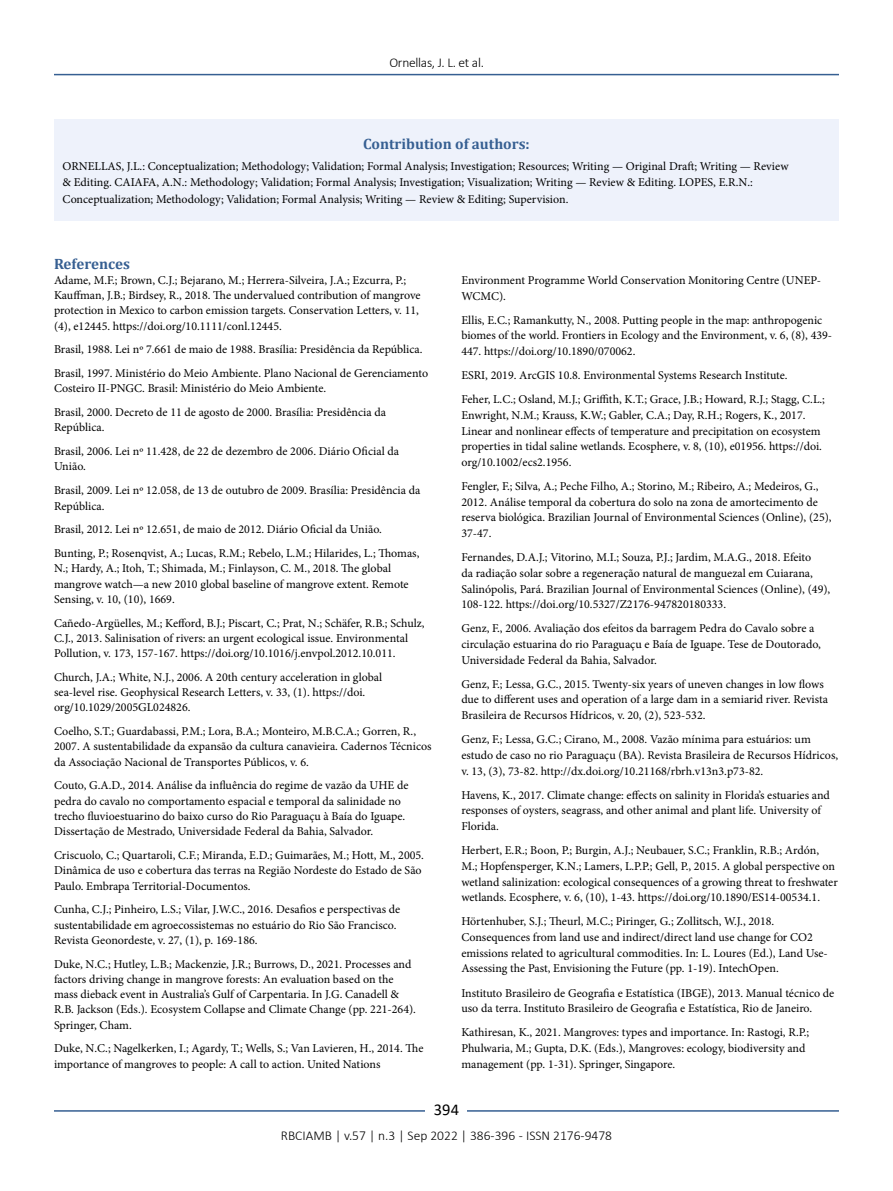
<style>
.page{position:relative;width:893px;height:1191px;background:#fff}
.page>*{position:absolute;margin:0;border:0;box-sizing:border-box;transform-origin:0 0}
.t1{font:16.5px "Calibri";color:#000}
.t2{font:700 15px "Cambria";color:#365f92}
.t3{font:300 13.5px "Calibri";color:#000}
.t4{font:300 13.5px "Calibri";letter-spacing:-.02em;color:#000}
.t5{font:12px/15.6px "Minion Pro";color:#000}
</style>
<div class="page">
<hr style="left:54px;top:74px;width:785px;height:1px;background:#365f92">
<hr style="left:54px;top:1110px;width:785px;height:1px;background:#365f92">
<div style="left:426px;top:1096px;width:41px;height:26px;background:#fff"></div>
<div style="left:54px;top:119px;width:785px;height:102px;background:#eef2fb"></div>
<p class="t4" style="left:389px;top:54px;width:96px">Ornellas, J. L. et al.</p>
<p class="t2" style="left:363px;top:133px;width:168px">Contribution of authors:</p>
<p class="t5" style="left:63px;top:158px;width:727px;line-height:16.5px">ORNELLAS, J.L.: Conceptualization; Methodology; Validation; Formal Analysis; Investigation; Resources; Writing — Original Draft; Writing — Review &amp; Editing. CAIAFA, A.N.: Methodology; Validation; Formal Analysis; Investigation; Visualization; Writing — Review &amp; Editing. LOPES, E.R.N.:<br>Conceptualization; Methodology; Validation; Formal Analysis; Writing — Review &amp; Editing; Supervision.</p>
<p class="t2" style="left:54px;top:253px;width:77px">References</p>
<p class="t5" style="left:54px;top:272px;width:368px">Adame, M.F.; Brown, C.J.; Bejarano, M.; Herrera-Silveira, J.A.; Ezcurra, P.; Kauffman, J.B.; Birdsey, R., 2018. The undervalued contribution of mangrove protection in Mexico to carbon emission targets. Conservation Letters, v. 11, (4), e12445. https://doi.org/10.1111/conl.12445.</p>
<p class="t5" style="left:54px;top:338px;width:376px;line-height:23.7px">Brasil, 1988. Lei nº 7.661 de maio de 1988. Brasília: Presidência da República.<br>Brasil, 1997. Ministério do Meio Ambiente. Plano Nacional de Gerenciamento</p>
<p class="t5" style="left:54px;top:377px;width:333px;line-height:23.7px">Costeiro II-PNGC. Brasil: Ministério do Meio Ambiente.<br>Brasil, 2000. Decreto de 11 de agosto de 2000. Brasília: Presidência da</p>
<p class="t5" style="left:54px;top:416px;width:347px;line-height:23.7px">República.<br>Brasil, 2006. Lei nº 11.428, de 22 de dezembro de 2006. Diário Oficial da</p>
<p class="t5" style="left:54px;top:455px;width:368px;line-height:23.7px">União.<br>Brasil, 2009. Lei nº 12.058, de 13 de outubro de 2009. Brasília: Presidência da</p>
<p class="t5" style="left:54px;top:494px;width:367px;line-height:23.7px">República.<br>Brasil, 2012. Lei nº 12.651, de maio de 2012. Diário Oficial da União.<br>Bunting, P.; Rosenqvist, A.; Lucas, R.M.; Rebelo, L.M.; Hilarides, L.; Thomas,</p>
<p class="t5" style="left:54px;top:561px;width:356px">N.; Hardy, A.; Itoh, T.; Shimada, M.; Finlayson, C. M., 2018. The global mangrove watch—a new 2010 global baseline of mangrove extent. Remote<br>Sensing, v. 10, (10), 1669.</p>
<p class="t5" style="left:54px;top:615px;width:372px">Cañedo-Argüelles, M.; Kefford, B.J.; Piscart, C.; Prat, N.; Schäfer, R.B.; Schulz,<br>C.J., 2013. Salinisation of rivers: an urgent ecological issue. Environmental<br>Pollution, v. 173, 157-167. https://doi.org/10.1016/j.envpol.2012.10.011.</p>
<p class="t5" style="left:54px;top:669px;width:330px">Church, J.A.; White, N.J., 2006. A 20th century acceleration in global sea-level rise. Geophysical Research Letters, v. 33, (1). https://doi. org/10.1029/2005GL024826.</p>
<p class="t5" style="left:54px;top:723px;width:379px">Coelho, S.T.; Guardabassi, P.M.; Lora, B.A.; Monteiro, M.B.C.A.; Gorren, R.,<br>2007. A sustentabilidade da expansão da cultura canavieira. Cadernos Técnicos da Associação Nacional de Transportes Públicos, v. 6.</p>
<p class="t5" style="left:54px;top:778px;width:356px">Couto, G.A.D., 2014. Análise da influência do regime de vazão da UHE de pedra do cavalo no comportamento espacial e temporal da salinidade no trecho fluvioestuarino do baixo curso do Rio Paraguaçu à Baía do Iguape.<br>Dissertação de Mestrado, Universidade Federal da Bahia, Salvador.</p>
<p class="t5" style="left:54px;top:847px;width:371px">Criscuolo, C.; Quartaroli, C.F.; Miranda, E.D.; Guimarães, M.; Hott, M., 2005.<br>Dinâmica de uso e cobertura das terras na Região Nordeste do Estado de São<br>Paulo. Embrapa Territorial-Documentos.</p>
<p class="t5" style="left:54px;top:902px;width:348px">Cunha, C.J.; Pinheiro, L.S.; Vilar, J.W.C., 2016. Desafios e perspectivas de sustentabilidade em agroecossistemas no estuário do Rio São Francisco.<br>Revista Geonordeste, v. 27, (1), p. 169-186.</p>
<p class="t5" style="left:54px;top:956px;width:364px">Duke, N.C.; Hutley, L.B.; Mackenzie, J.R.; Burrows, D., 2021. Processes and factors driving change in mangrove forests: An evaluation based on the mass dieback event in Australia’s Gulf of Carpentaria. In J.G. Canadell &amp; R.B. Jackson (Eds.). Ecosystem Collapse and Climate Change (pp. 221-264).<br>Springer, Cham.</p>
<p class="t5" style="left:54px;top:1041px;width:371px">Duke, N.C.; Nagelkerken, I.; Agardy, T.; Wells, S.; Van Lavieren, H., 2014. The importance of mangroves to people: A call to action. United Nations</p>
<p class="t5" style="left:461px;top:272px;width:361px">Environment Programme World Conservation Monitoring Centre (UNEP-<br>WCMC).</p>
<p class="t5" style="left:461px;top:312px;width:372px">Ellis, E.C.; Ramankutty, N., 2008. Putting people in the map: anthropogenic biomes of the world. Frontiers in Ecology and the Environment, v. 6, (8), 439-<br>447. https://doi.org/10.1890/070062.</p>
<p class="t5" style="left:461px;top:363px;width:365px;line-height:24.2px">ESRI, 2019. ArcGIS 10.8. Environmental Systems Research Institute.<br>Feher, L.C.; Osland, M.J.; Griffith, K.T.; Grace, J.B.; Howard, R.J.; Stagg, C.L.;</p>
<p class="t5" style="left:461px;top:407px;width:362px">Enwright, N.M.; Krauss, K.W.; Gabler, C.A.; Day, R.H.; Rogers, K., 2017.<br>Linear and nonlinear effects of temperature and precipitation on ecosystem properties in tidal saline wetlands. Ecosphere, v. 8, (10), e01956. https://doi. org/10.1002/ecs2.1956.</p>
<p class="t5" style="left:461px;top:478px;width:372px">Fengler, F.; Silva, A.; Peche Filho, A.; Storino, M.; Ribeiro, A.; Medeiros, G., 2012. Análise temporal da cobertura do solo na zona de amortecimento de reserva biológica. Brazilian Journal of Environmental Sciences (Online), (25), 37-47.</p>
<p class="t5" style="left:461px;top:549px;width:370px">Fernandes, D.A.J.; Vitorino, M.I.; Souza, P.J.; Jardim, M.A.G., 2018. Efeito<br>da radiação solar sobre a regeneração natural de manguezal em Cuiarana, Salinópolis, Pará. Brazilian Journal of Environmental Sciences (Online), (49), 108-122. https://doi.org/10.5327/Z2176-947820180333.</p>
<p class="t5" style="left:461px;top:621px;width:361px">Genz, F., 2006. Avaliação dos efeitos da barragem Pedra do Cavalo sobre a circulação estuarina do rio Paraguaçu e Baía de Iguape. Tese de Doutorado,<br>Universidade Federal da Bahia, Salvador.</p>
<p class="t5" style="left:461px;top:676px;width:368px">Genz, F.; Lessa, G.C., 2015. Twenty-six years of uneven changes in low flows due to different uses and operation of a large dam in a semiarid river. Revista<br>Brasileira de Recursos Hídricos, v. 20, (2), 523-532.</p>
<p class="t5" style="left:461px;top:731px;width:378px">Genz, F.; Lessa, G.C.; Cirano, M., 2008. Vazão mínima para estuários: um estudo de caso no rio Paraguaçu (BA). Revista Brasileira de Recursos Hídricos, v. 13, (3), 73-82. http://dx.doi.org/10.21168/rbrh.v13n3.p73-82.</p>
<p class="t5" style="left:461px;top:787px;width:370px">Havens, K., 2017. Climate change: effects on salinity in Florida’s estuaries and responses of oysters, seagrass, and other animal and plant life. University of<br>Florida.</p>
<p class="t5" style="left:461px;top:842px;width:378px">Herbert, E.R.; Boon, P.; Burgin, A.J.; Neubauer, S.C.; Franklin, R.B.; Ardón, M.; Hopfensperger, K.N.; Lamers, L.P.P.; Gell, P., 2015. A global perspective on wetland salinization: ecological consequences of a growing threat to freshwater wetlands. Ecosphere, v. 6, (10), 1-43. https://doi.org/10.1890/ES14-00534.1.</p>
<p class="t5" style="left:461px;top:913px;width:368px">Hörtenhuber, S.J.; Theurl, M.C.; Piringer, G.; Zollitsch, W.J., 2018.<br>Consequences from land use and indirect/direct land use change for CO2 emissions related to agricultural commodities. In: L. Loures (Ed.), Land Use-Assessing the Past, Envisioning the Future (pp. 1-19). IntechOpen.</p>
<p class="t5" style="left:461px;top:985px;width:374px">Instituto Brasileiro de Geografia e Estatística (IBGE), 2013. Manual técnico de uso da terra. Instituto Brasileiro de Geografia e Estatística, Rio de Janeiro.</p>
<p class="t5" style="left:461px;top:1024px;width:349px">Kathiresan, K., 2021. Mangroves: types and importance. In: Rastogi, R.P.;<br>Phulwaria, M.; Gupta, D.K. (Eds.), Mangroves: ecology, biodiversity and management (pp. 1-31). Springer, Singapore.</p>
<h1 class="t1" style="left:434px;top:1098px;width:27px">394</h1>
<p class="t3" style="left:281px;top:1126px;width:333px">RBCIAMB | v.57 | n.3 | Sep 2022 | 386-396 - ISSN 2176-9478</p>
</div>
